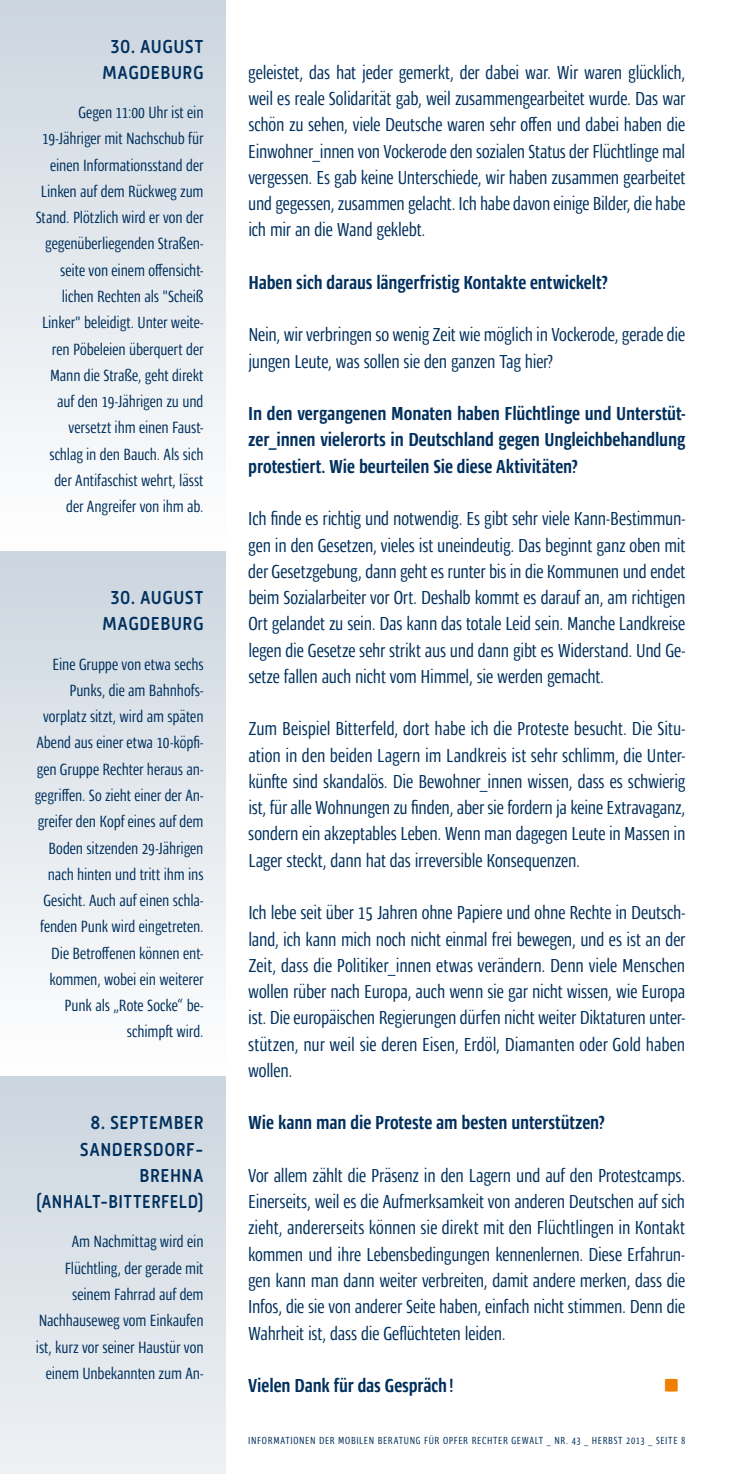
<style>
.page{position:relative;width:745px;height:1474px;background:#fff}
.page>*{position:absolute;margin:0;border:0;box-sizing:border-box;transform-origin:0 0}
.t1{font:35px "Ardoise Pro Tight";color:#ee7f00}
.t2{font:19.25px/26.2px "Ardoise Pro Tight";letter-spacing:-.01em;color:#00305e;text-align:justify}
.t3{font:700 19.25px/26.2px "Ardoise Pro Tight";letter-spacing:-.005em;color:#00305e;text-align:justify}
.t4{font:500 19.25px/26.2px "Mic 32 New Rounded";letter-spacing:.03em;color:#00305e;scale:.9 1}
.t5{font:500 19.25px "Mic 32 New Rounded";letter-spacing:.03em;color:#00305e;scale:.86 1}
.t6{font:16.62px/26.2px "Ardoise Pro Tight";letter-spacing:-.005em;color:#00305e;text-align:right}
.t7{font:10.5px "Ardoise Pro Tight";letter-spacing:.055em;color:#00305e}
</style>
<div class="page">
<div style="left:0;top:1076px;width:226px;height:397px;background:linear-gradient(to bottom,#ccd5df,#eef1f4)"></div>
<div style="left:0;top:551px;width:226px;height:525px;background:linear-gradient(to bottom,#ccd5df,#fefefe)"></div>
<div style="left:0;top:0;width:226px;height:551px;background:linear-gradient(to bottom,#ccd5df,#fefefe)"></div>
<hr style="left:0;top:0;width:226px;height:1px;background:#ccd6df">
<p class="t4" style="left:102px;top:33px;width:114px;text-indent:8px">30. AUGUST<br>MAGDEBUR</p>
<p class="t4" style="left:193px;top:59px;width:13px">G</p>
<p class="t6" style="left:36px;top:98px;width:169px">Gegen 11:00 Uhr ist ein<br>19-Jähriger mit Nachschub für einen Informationsstand der<br>Linken auf dem Rückweg zum<br>Stand. Plötzlich wird er von der gegenüberliegenden Straßen&shy;seite von einem offensicht&shy;lichen Rechten als "Scheiß<br>Linker" beleidigt. Unter weite&shy;ren Pöbeleien überquert der<br>Mann die Straße, geht direkt auf den 19-Jährigen zu und versetzt ihm einen Faust&shy;schlag in den Bauch. Als sich der Antifaschist wehrt, lässt der Angreifer von ihm ab.</p>
<p class="t4" style="left:102px;top:584px;width:114px;text-indent:8px">30. AUGUST<br>MAGDEBUR</p>
<p class="t4" style="left:193px;top:610px;width:13px">G</p>
<p class="t6" style="left:35px;top:649px;width:170px">Eine Gruppe von etwa sechs<br>Punks, die am Bahnhofs&shy;vorplatz sitzt, wird am späten<br>Abend aus einer etwa 10-köpfi&shy;gen Gruppe Rechter heraus an&shy;gegriffen. So zieht einer der An&shy;greifer den Kopf eines auf dem<br>Boden sitzenden 29-Jährigen nach hinten und tritt ihm ins<br>Gesicht. Auch auf einen schla&shy;fenden Punk wird eingetreten.<br>Die Betroffenen können ent&shy;kommen, wobei ein weiterer<br>Punk als „Rote Socke“ be&shy;schimpft wird.</p>
<p class="t4" style="left:90px;top:1109px;width:78px">8. SEPTEMBER</p>
<p class="t4" style="left:80px;top:1135px;width:139px">SANDERSDORF-</p>
<p class="t4" style="left:139px;top:1162px;width:72px">BREHNA</p>
<p class="t5" style="left:36px;top:1190px;width:196px">(ANHALT-BITTERFELD)</p>
<p class="t6" style="left:36px;top:1227px;width:169px">Am Nachmittag wird ein<br>Flüchtling, der gerade mit seinem Fahrrad auf dem<br>Nachhauseweg vom Einkaufen ist, kurz vor seiner Haustür von einem Unbekannten zum An-</p>
<p class="t2" style="left:248px;top:57px;width:438px">geleistet, das hat jeder gemerkt, der dabei war. Wir waren glücklich, weil es reale Solidarität gab, weil zusammengearbeitet wurde. Das war schön zu sehen, viele Deutsche waren sehr offen und dabei haben die Einwohner_innen von Vockerode den sozialen Status der Flüchtlinge mal vergessen. Es gab keine Unterschiede, wir haben zusammen gearbeitet und gegessen, zusammen gelacht. Ich habe davon einige Bilder, die habe ich mir an die Wand geklebt.</p>
<p class="t3" style="left:248px;top:267px;width:361px">Haben sich daraus längerfristig Kontakte entwickelt?</p>
<p class="t2" style="left:248px;top:320px;width:438px">Nein, wir verbringen so wenig Zeit wie möglich in Vockerode, gerade die jungen Leute, was sollen sie den ganzen Tag hier?</p>
<p class="t3" style="left:248px;top:398px;width:438px">In den vergangenen Monaten haben Flüchtlinge und Unterstüt&shy;zer_innen vielerorts in Deutschland gegen Ungleichbehandlung protestiert. Wie beurteilen Sie diese Aktivitäten?</p>
<p class="t2" style="left:248px;top:503px;width:438px">Ich finde es richtig und notwendig. Es gibt sehr viele Kann-Bestimmun&shy;gen in den Gesetzen, vieles ist uneindeutig. Das beginnt ganz oben mit der Gesetzgebung, dann geht es runter bis in die Kommunen und endet beim Sozialarbeiter vor Ort. Deshalb kommt es darauf an, am richtigen Ort gelandet zu sein. Das kann das totale Leid sein. Manche Landkreise legen die Gesetze sehr strikt aus und dann gibt es Widerstand. Und Ge&shy;setze fallen auch nicht vom Himmel, sie werden gemacht.</p>
<p class="t2" style="left:248px;top:714px;width:438px">Zum Beispiel Bitterfeld, dort habe ich die Proteste besucht. Die Situ&shy;ation in den beiden Lagern im Landkreis ist sehr schlimm, die Unter&shy;künfte sind skandalös. Die Bewohner_innen wissen, dass es schwierig ist, für alle Wohnungen zu finden, aber sie fordern ja keine Extravaganz, sondern ein akzeptables Leben. Wenn man dagegen Leute in Massen in Lager steckt, dann hat das irreversible Konsequenzen.</p>
<p class="t2" style="left:248px;top:897px;width:438px">Ich lebe seit über 15 Jahren ohne Papiere und ohne Rechte in Deutsch&shy;land, ich kann mich noch nicht einmal frei bewegen, und es ist an der Zeit, dass die Politiker_innen etwas verändern. Denn viele Menschen wollen rüber nach Europa, auch wenn sie gar nicht wissen, wie Europa ist. Die europäischen Regierungen dürfen nicht weiter Diktaturen unter&shy;stützen, nur weil sie deren Eisen, Erdöl, Diamanten oder Gold haben wollen.</p>
<p class="t3" style="left:248px;top:1107px;width:358px">Wie kann man die Proteste am besten unterstützen?</p>
<p class="t2" style="left:248px;top:1160px;width:438px">Vor allem zählt die Präsenz in den Lagern und auf den Protestcamps.<br>Einerseits, weil es die Aufmerksamkeit von anderen Deutschen auf sich zieht, andererseits können sie direkt mit den Flüchtlingen in Kontakt kommen und ihre Lebensbedingungen kennenlernen. Diese Erfahrun&shy;gen kann man dann weiter verbreiten, damit andere merken, dass die Infos, die sie von anderer Seite haben, einfach nicht stimmen. Denn die Wahrheit ist, dass die Geflüchteten leiden.</p>
<p class="t3" style="left:248px;top:1370px;width:207px">Vielen Dank für das Gespräch !</p>
<h1 class="t1" style="left:657px;top:1359px;width:29px">■</h1>
<p class="t7" style="left:248px;top:1432px;width:438px">INFORMATIONEN DER MOBILEN BERATUNG FÜR OPFER RECHTER GEWALT _ NR. 43 _ HERBST 2013 _ SEITE 8</p>
</div>
